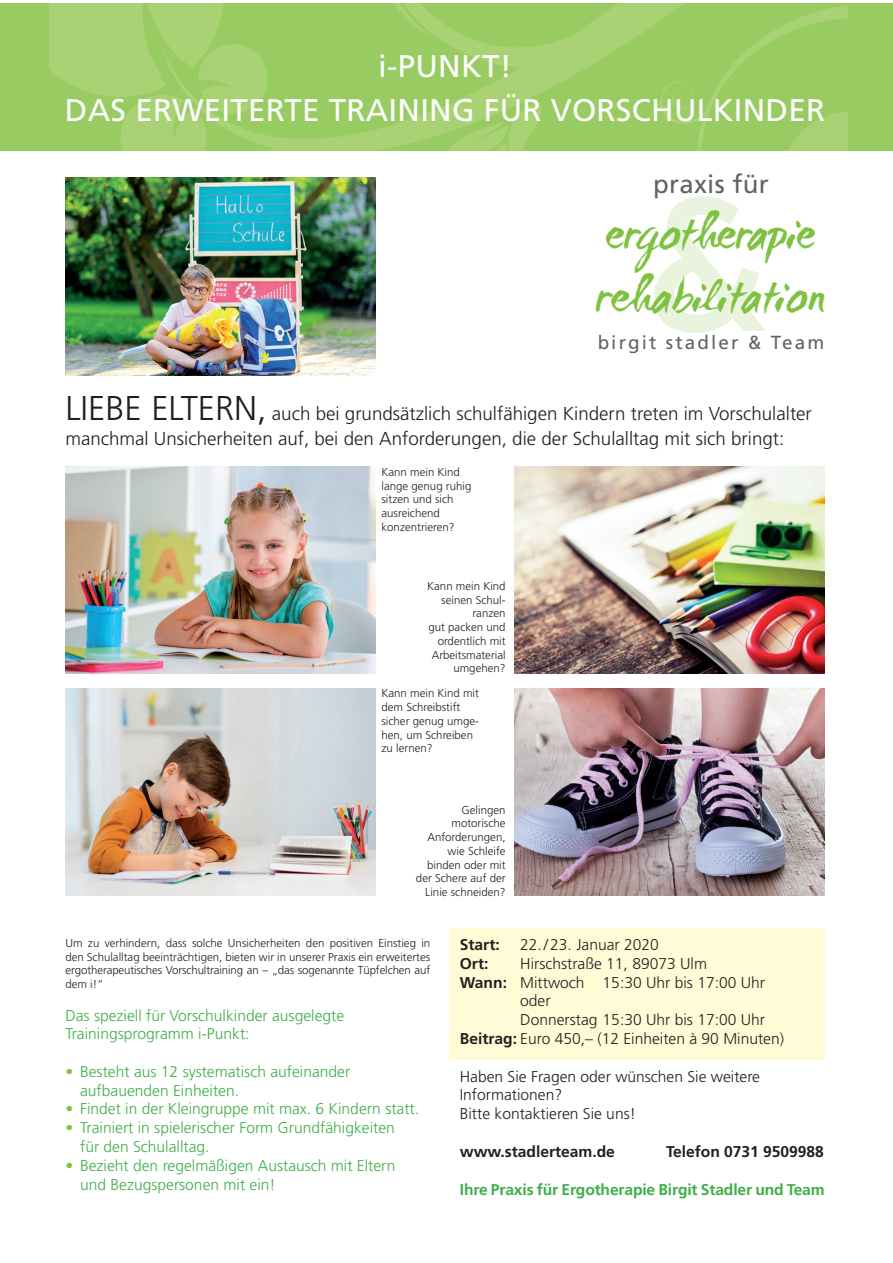
<style>
.page{position:relative;width:893px;height:1263px;background:#fff}
.page>*{position:absolute;margin:0;border:0;box-sizing:border-box;transform-origin:0 0}
.t1{font:189.15px "Interstate";color:#e9f3de}
.t2{font:45.75px/62.7px "WC Mano Negra Bta";letter-spacing:-.03em;color:#7fc241}
.t3{font:31.2px/43.8px "Frutiger CE";letter-spacing:.01em;color:#fff;text-align:center}
.t4{font:25.8px "Frutiger CE";letter-spacing:.01em;color:#636366}
.t5{font:18.9px "Frutiger CE";letter-spacing:.11em;color:#636366}
.t6{font:300 18.75px/25px "Frutiger";color:#231f20}
.t7{font:300 15.6px/18.8px "Frutiger";color:#40ae49}
.t8{font:300 15.6px/18.8px "Frutiger";color:#231f20}
.t9{font:700 15.6px "Frutiger";color:#231f20}
.t10{font:700 15.6px "Frutiger";letter-spacing:-.01em;color:#40ae49}
.t11{font:300 11.4px/13.8px "Frutiger";color:#231f20}
.s1{font-size:34.35px}
.s2{color:#7fc241}
.s3{font-weight:700}
</style>
<div class="page">
<div style="left:449px;top:928px;width:376px;height:132px;background:#fffbd6"></div>
<div style="left:0;top:3px;width:892px;height:148px;background:#98cc63"></div>
<svg style="left:321px;top:3px;width:363px;height:148px"></svg>
<svg style="left:657px;top:5px;width:191px;height:146px"></svg>
<svg style="left:49px;top:3px;width:272px;height:148px"></svg>
<svg style="left:448px;top:101px;width:97px;height:50px"></svg>
<svg style="left:393px;top:3px;width:220px;height:65px"></svg>
<img style="left:514px;top:688px;width:311px;height:207px">
<img style="left:65px;top:467px;width:311px;height:207px">
<img style="left:65px;top:177px;width:311px;height:198px">
<img style="left:514px;top:467px;width:311px;height:207px">
<img style="left:65px;top:688px;width:311px;height:207px">
<h3 class="t3" style="left:65px;top:47px;width:762px">i-PUNKT!<br>DAS ERWEITERTE TRAINING FÜR VORSCHULKINDER</h3>
<h3 class="t4" style="left:653px;top:173px;width:117px">praxis für</h3>
<h1 class="t1" style="left:643px;top:158px;width:130px">&amp;</h1>
<h2 class="t2" style="left:595px;top:199px;width:232px">ergotherapie reha bilitation</h2>
<h3 class="t5" style="left:598px;top:335px;width:228px">birgit stadler &amp; Team</h3>
<h3 class="t6" style="left:65px;top:402px;width:748px"><span class="s1">LIEBE ELTERN,</span> auch bei grundsätzlich schulfähigen Kindern treten im Vorschulalter manchmal Unsicherheiten auf, bei den Anforderungen, die der Schulalltag mit sich bringt:</h3>
<p class="t11" style="left:381px;top:466px;width:91px">Kann mein Kind lange genug ruhig sitzen und sich ausreichend konzentrieren?</p>
<p class="t11" style="left:427px;top:580px;width:80px;text-align:right">Kann mein Kind seinen Schul&shy;ranzen<br>gut packen und ordentlich mit<br>Arbeitsmaterial umgehen?</p>
<p class="t11" style="left:381px;top:687px;width:99px">Kann mein Kind mit dem Schreibstift sicher genug umge&shy;hen, um Schreiben zu lernen?</p>
<p class="t11" style="left:416px;top:804px;width:91px;text-align:right">Gelingen motorische<br>Anforderungen, wie Schleife binden oder mit der Schere auf der<br>Linie schneiden?</p>
<p class="t11" style="left:65px;top:937px;width:366px;text-align:justify">Um zu verhindern, dass solche Unsicherheiten den positiven Einstieg in den Schulalltag beeinträchtigen, bieten wir in unserer Praxis ein erweitertes ergotherapeutisches Vorschultraining an – „das sogenannte Tüpfelchen auf dem i!“</p>
<h3 class="t7" style="left:65px;top:1007px;width:280px">Das speziell für Vorschulkinder ausgelegte<br>Trainingsprogramm i-Punkt:</h3>
<h3 class="t7" style="left:80px;top:1063px;width:272px;text-indent:-15px"><span class="s2">•</span> Besteht aus 12 systematisch aufeinander aufbauenden Einheiten.</h3>
<h3 class="t7" style="left:65px;top:1101px;width:355px"><span class="s2">•</span> Findet in der Kleingruppe mit max. 6 Kindern statt.</h3>
<h3 class="t7" style="left:80px;top:1120px;width:316px;text-indent:-15px"><span class="s2">•</span> Trainiert in spielerischer Form Grundfähigkeiten für den Schulalltag.</h3>
<h3 class="t7" style="left:80px;top:1157px;width:317px;text-indent:-15px"><span class="s2">•</span> Bezieht den regelmäßigen Austausch mit Eltern und Bezugspersonen mit ein!</h3>
<h3 class="t9" style="left:460px;top:938px;width:41px">Start:</h3>
<h3 class="t8" style="left:520px;top:937px;width:140px">22. / 23. Januar 2020</h3>
<h3 class="t9" style="left:460px;top:957px;width:30px">Ort:</h3>
<h3 class="t8" style="left:520px;top:955px;width:188px">Hirschstraße 11, 89073 Ulm</h3>
<h3 class="t8" style="left:460px;top:974px;width:307px"><span class="s3">Wann:</span> Mittwoch 15:30 Uhr bis 17:00 Uhr</h3>
<h3 class="t8" style="left:520px;top:993px;width:32px">oder</h3>
<h3 class="t8" style="left:520px;top:1012px;width:246px">Donnerstag 15:30 Uhr bis 17:00 Uhr</h3>
<h3 class="t8" style="left:460px;top:1030px;width:326px"><span class="s3">Beitrag:</span> Euro 450,– (12 Einheiten à 90 Minuten)</h3>
<h3 class="t8" style="left:460px;top:1068px;width:302px">Haben Sie Fragen oder wünschen Sie weitere<br>Informationen?<br>Bitte kontaktieren Sie uns!</h3>
<h3 class="t9" style="left:460px;top:1145px;width:157px">www.stadlerteam.de</h3>
<h3 class="t9" style="left:666px;top:1145px;width:159px">Telefon 0731 9509988</h3>
<h3 class="t10" style="left:460px;top:1184px;width:366px">Ihre Praxis für Ergotherapie Birgit Stadler und Team</h3>
</div>
